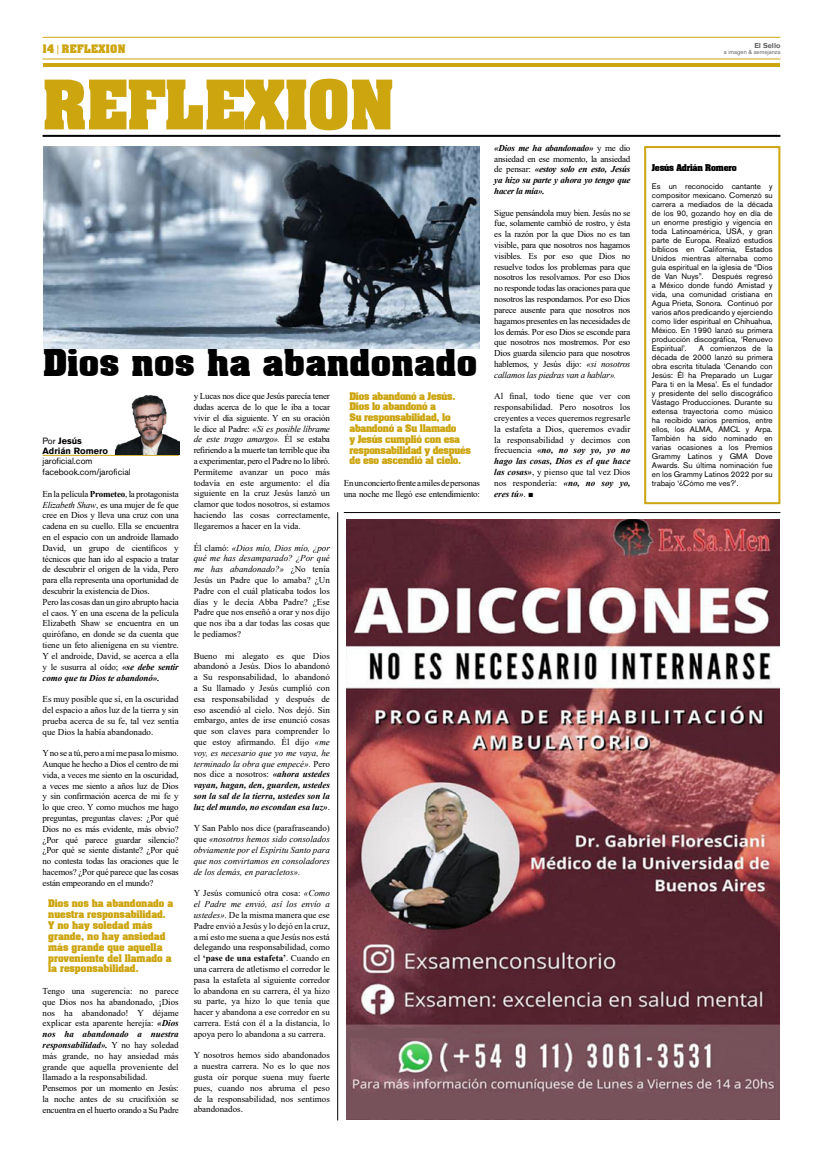
<style>
.page{position:relative;width:823px;height:1163px;background:#fff}
.page>*{position:absolute;margin:0;border:0;box-sizing:border-box;transform-origin:0 0}
.t1{font:700 58px "Aaron";color:#cda50f}
.t2{font:700 32px "Aaron";letter-spacing:.03em;color:#000}
.t3{font:700 10px "Aaron";letter-spacing:.04em;color:#cda50f}
.t4{font:9px/10.8px "Times New Roman";letter-spacing:-.01em;color:#000;text-align:justify}
.t5{font:italic 9px/10.8px "Times New Roman";color:#000;text-align:justify}
.t6{font:700 9px/10.8px "Aaron";color:#cda50f}
.t7{font:700 9px/10.8px "Aaron";letter-spacing:-.025em;color:#cda50f}
.t8{font:italic 700 9px/10.8px "Times New Roman";letter-spacing:-.025em;color:#000;text-align:justify}
.t9{font:9px/10.8px "Akzidenz Grotesk BQ Reg OK";color:#000}
.t10{font:700 9px/10px "Akzidenz Grotesk BQ";color:#000}
.t11{font:8px/9px "Akzidenz Grotesk BQ Reg OK";color:#000;text-align:justify}
.t12{font:700 8px "Aaron";letter-spacing:-.025em;color:#000}
.t13{font:700 7px "Akzidenz Grotesk BQ";color:#636466}
.t14{font:6px "Akzidenz Grotesk BQ Reg OK";color:#636466}
.s1{font-family:"Akzidenz Grotesk BQ Reg OK";font-weight:400}
.s2{font-weight:700}
.s3{font-style:italic}
.s4{font-weight:700;font-style:italic}
.s5{font-style:normal}
.s6{font-weight:400;font-style:normal}
</style>
<div class="page">
<hr style="left:43px;top:59px;width:737px;height:1px;background:#cda50f">
<hr style="left:43px;top:63px;width:736px;height:4px;background:#cda50f">
<hr style="left:43px;top:37px;width:737px;height:1px;background:#cda50f">
<hr style="left:43px;top:135px;width:737px;height:2px;background:#000">
<hr style="left:43px;top:455px;width:136px;height:1px;background:#cda50f">
<div style="left:643px;top:146px;width:136px;height:358px;border:2px solid #cda50f"></div>
<img style="left:115px;top:394px;width:64px;height:61px">
<hr style="left:337px;top:512px;width:1px;height:608px;background:#000">
<img style="left:346px;top:519px;width:433px;height:600px">
<hr style="left:343px;top:512px;width:437px;height:1px;background:#000">
<img style="left:43px;top:147px;width:436px;height:201px">
<p class="t3" style="left:43px;top:40px;width:85px">14 <span class="s1">|</span> REFLEXION</p>
<p class="t13" style="left:754px;top:41px;width:27px">El Sello</p>
<p class="t14" style="left:723px;top:48px;width:58px">a imagen &amp; semejanza</p>
<h1 class="t1" style="left:43px;top:55px;width:353px">REFLEXION</h1>
<h2 class="t2" style="left:43px;top:335px;width:435px">Dios nos ha abandonado</h2>
<p class="t10" style="left:43px;top:435px;width:67px"><span class="s1">Por</span> Jesús<br>Adrián Romero</p>
<p class="t9" style="left:43px;top:455px;width:90px">jaroficial.com facebook.com/jaroficial</p>
<p class="t4" style="left:43px;top:488px;width:138px;text-align:left">En la película <span class="s2">Prometeo</span>, la protagonista <span class="s3">Elizabeth Shaw</span>, es una mujer de fe que cree en Dios y lleva una cruz con una cadena en su cuello. Ella se encuentra en el espacio con un androide llamado David, un grupo de científicos y técnicos que han ido al espacio a tratar de descubrir el origen de la vida, Pero para ella representa una oportunidad de descubrir la existencia de Dios.<br>Pero las cosas dan un giro abrupto hacia el caos. Y en una escena de la película Elizabeth Shaw se encuentra en un quirófano, en donde se da cuenta que tiene un feto alienígena en su vientre.<br>Y el androide, David, se acerca a ella y le susurra al oído; <span class="s4">«se debe sentir como que tu Dios te abandonó».</span></p>
<p class="t4" style="left:43px;top:693px;width:138px">Es muy posible que sí, en la oscuridad del espacio a años luz de la tierra y sin prueba acerca de su fe, tal vez sentía que Dios la había abandonado.</p>
<p class="t4" style="left:43px;top:747px;width:138px">Y no se a tú, pero a mí me pasa lo mismo.<br>Aunque he hecho a Dios el centro de mi vida, a veces me siento en la oscuridad, a veces me siento a años luz de Dios y sin confirmación acerca de mi fe y lo que creo. Y como muchos me hago preguntas, preguntas claves: ¿Por qué Dios no es más evidente, más obvio? ¿Por qué parece guardar silencio? ¿Por qué se siente distante? ¿Por qué no contesta todas las oraciones que le hacemos? ¿Por qué parece que las cosas están empeorando en el mundo?</p>
<p class="t6" style="left:48px;top:897px;width:126px">Dios nos ha abandonado a nuestra responsabilidad.<br>Y no hay soledad más grande, no hay ansiedad más grande que aquella proveniente del llamado a la responsabilidad.</p>
<p class="t4" style="left:43px;top:985px;width:138px;text-align:left">Tengo una sugerencia: no parece que Dios nos ha abandonado, ¡Dios nos ha abandonado! Y déjame explicar esta aparente herejía: <span class="s4">«Dios nos ha abandonado a nuestra responsabilidad».</span> Y no hay soledad más grande, no hay ansiedad más grande que aquella proveniente del llamado a la responsabilidad.<br>Pensemos por un momento en Jesús: la noche antes de su crucifixión se encuentra en el huerto orando a Su Padre</p>
<p class="t4" style="left:194px;top:390px;width:138px">y Lucas nos dice que Jesús parecía tener dudas acerca de lo que le iba a tocar vivir el día siguiente. Y en su oración le dice al Padre: <span class="s3">«Si es posible líbrame de este trago amargo».</span> Él se estaba refiriendo a la muerte tan terrible que iba a experimentar, pero el Padre no lo libró.<br>Permíteme avanzar un poco más todavía en este argumento: el día siguiente en la cruz Jesús lanzó un clamor que todos nosotros, si estamos haciendo las cosas correctamente, llegaremos a hacer en la vida.</p>
<p class="t4" style="left:194px;top:541px;width:138px">Él clamó: <span class="s3">«Dios mío, Dios mío, ¿por qué me has desamparado? ¿Por qué me has abandonado?»</span> ¿No tenía Jesús un Padre que lo amaba? ¿Un Padre con el cuál platicaba todos los días y le decía Abba Padre? ¿Ese Padre que nos enseñó a orar y nos dijo que nos iba a dar todas las cosas que le pedíamos?</p>
<p class="t4" style="left:194px;top:649px;width:138px">Bueno mi alegato es que Dios abandonó a Jesús. Dios lo abandonó a Su responsabilidad, lo abandonó a Su llamado y Jesús cumplió con esa responsabilidad y después de eso ascendió al cielo. Nos dejó. Sin embargo, antes de irse enunció cosas que son claves para comprender lo que estoy afirmando. Él dijo <span class="s3">«me voy, es necesario que yo me vaya, he terminado la obra que empecé».</span> Pero nos dice a nosotros: <span class="s4">«ahora ustedes vayan, hagan, den, guarden, ustedes son la sal de la tierra, ustedes son la luz del mundo, no escondan esa luz»</span>.</p>
<p class="t5" style="left:194px;top:822px;width:138px"><span class="s5">Y San Pablo nos dice (parafraseando) que</span> «nosotros hemos sido consolados obviamente por el Espíritu Santo para que nos convirtamos en consoladores de los demás, en paracletos».</p>
<p class="t4" style="left:194px;top:887px;width:138px">Y Jesús comunicó otra cosa: <span class="s3">«Como el Padre me envió, así los envío a ustedes».</span> De la misma manera que ese Padre envió a Jesús y lo dejó en la cruz, a mí esto me suena a que Jesús nos está delegando una responsabilidad, como el <span class="s2">‘pase de una estafeta’</span>. Cuando en una carrera de atletismo el corredor le pasa la estafeta al siguiente corredor lo abandona en su carrera, él ya hizo su parte, ya hizo lo que tenía que hacer y abandona a ese corredor en su carrera. Está con él a la distancia, lo apoya pero lo abandona a su carrera.</p>
<p class="t4" style="left:194px;top:1049px;width:138px">Y nosotros hemos sido abandonados a nuestra carrera. No es lo que nos gusta oír porque suena muy fuerte pues, cuando nos abruma el peso de la responsabilidad, nos sentimos abandonados.</p>
<p class="t7" style="left:349px;top:390px;width:123px">Dios abandonó a Jesús.<br>Dios lo abandonó a<br>Su responsabilidad, lo abandonó a Su llamado<br>y Jesús cumplió con esa responsabilidad y después de eso ascendió al cielo.</p>
<p class="t4" style="left:343px;top:477px;width:138px">En un concierto frente a miles de personas una noche me llegó ese entendimiento:</p>
<p class="t8" style="left:494px;top:142px;width:138px">«Dios me ha abandonado» <span class="s6">y me dio ansiedad en ese momento, la ansiedad de pensar:</span> «estoy solo en esto, Jesús ya hizo su parte y ahora yo tengo que hacer la mía».</p>
<p class="t4" style="left:494px;top:207px;width:138px">Sigue pensándola muy bien. Jesús no se fue, solamente cambió de rostro, y ésta es la razón por la que Dios no es tan visible, para que nosotros nos hagamos visibles. Es por eso que Dios no resuelve todos los problemas para que nosotros los resolvamos. Por eso Dios no responde todas las oraciones para que nosotros las respondamos. Por eso Dios parece ausente para que nosotros nos hagamos presentes en las necesidades de los demás. Por eso Dios se esconde para que nosotros nos mostremos. Por eso Dios guarda silencio para que nosotros hablemos, y Jesús dijo: <span class="s3">«si nosotros callamos las piedras van a hablar».</span></p>
<p class="t4" style="left:494px;top:390px;width:138px">Al final, todo tiene que ver con responsabilidad. Pero nosotros los creyentes a veces queremos regresarle la estafeta a Dios, queremos evadir la responsabilidad y decimos con frecuencia <span class="s4">«no, no soy yo, yo no hago las cosas, Dios es el que hace las cosas»</span>, y pienso que tal vez Dios nos respondería: <span class="s4">«no, no soy yo, eres tú»</span>. ■</p>
<p class="t12" style="left:651px;top:161px;width:86px">Jesús Adrián Romero</p>
<p class="t11" style="left:651px;top:182px;width:122px">Es un reconocido cantante y compositor mexicano. Comenzó su carrera a mediados de la década de los 90, gozando hoy en día de un enorme prestigio y vigencia en toda Latinoamérica, USA, y gran parte de Europa. Realizó estudios bíblicos en California, Estados Unidos mientras alternaba como guía espiritual en la iglesia de “Dios de Van Nuys”. Después regresó a México donde fundó Amistad y vida, una comunidad cristiana en Agua Prieta, Sonora. Continuó por varios años predicando y ejerciendo como líder espiritual en Chihuahua, México. En 1990 lanzó su primera producción discográfica, ‘Renuevo Espiritual’.</p>
<p class="t11" style="left:651px;top:344px;width:122px;text-indent:47px">A comienzos de la década de 2000 lanzó su primera obra escrita titulada ‘Cenando con Jesús: Él ha Preparado un Lugar Para ti en la Mesa’. Es el fundador y presidente del sello discográfico Vástago Producciones. Durante su extensa trayectoria como músico ha recibido varios premios, entre ellos, los ALMA, AMCL y Arpa.<br>También ha sido nominado en varias ocasiones a los Premios Grammy Latinos y GMA Dove Awards. Su última nominación fue en los Grammy Latinos 2022 por su trabajo ‘¿Cómo me ves?’.</p>
</div>
